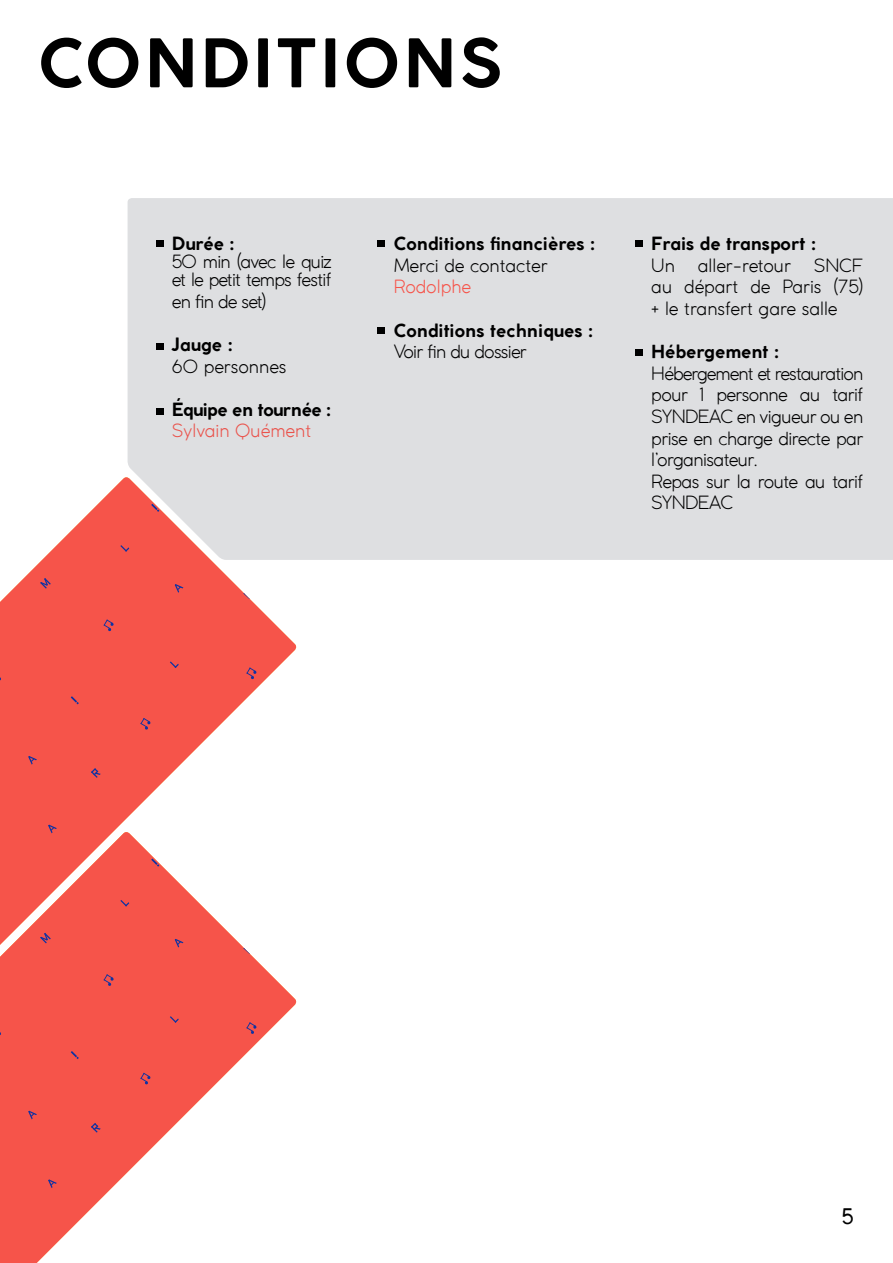
<style>
.page{position:relative;width:893px;height:1263px;background:#fff}
.page>*{position:absolute;margin:0;border:0;box-sizing:border-box;transform-origin:0 0}
.t1{font:700 66px "Coco Gothic";letter-spacing:.05em;color:#000}
.t2{font:21px "Coco Gothic";color:#000}
.t3{font:300 18px/21.6px "Coco Gothic";letter-spacing:-.03em;color:#000}
.t4{font:700 18px "Coco Gothic";color:#000}
.t5{font:300 18px "Coco Gothic";color:#000}
.t6{font:700 18px "Coco Gothic";letter-spacing:-.03em;color:#000}
.t7{font:300 18px "Coco Gothic";color:#ea534c}
.t8{font:300 18px "Coco Gothic";color:#f6544a}
</style>
<div class="page">
<svg style="left:0;top:477px;width:297px;height:353px;fill:#f6544a"></svg>
<svg style="left:28px;top:756px;width:9px;height:9px"></svg>
<svg style="left:48px;top:825px;width:9px;height:5px"></svg>
<svg style="left:91px;top:768px;width:10px;height:10px"></svg>
<svg style="left:71px;top:696px;width:8px;height:8px"></svg>
<svg style="left:193px;top:817px;width:8px;height:8px"></svg>
<svg style="left:40px;top:578px;width:11px;height:11px"></svg>
<svg style="left:243px;top:590px;width:10px;height:9px"></svg>
<svg style="left:175px;top:584px;width:8px;height:9px"></svg>
<svg style="left:215px;top:751px;width:9px;height:10px"></svg>
<svg style="left:120px;top:545px;width:8px;height:7px"></svg>
<svg style="left:170px;top:661px;width:9px;height:7px"></svg>
<svg style="left:44px;top:505px;width:8px;height:8px"></svg>
<svg style="left:104px;top:619px;width:10px;height:12px"></svg>
<svg style="left:246px;top:667px;width:11px;height:12px"></svg>
<svg style="left:140px;top:718px;width:11px;height:12px"></svg>
<svg style="left:279px;top:795px;width:10px;height:12px"></svg>
<svg style="left:0;top:832px;width:297px;height:431px;fill:#f6544a"></svg>
<svg style="left:28px;top:1111px;width:9px;height:8px"></svg>
<svg style="left:69px;top:1250px;width:10px;height:9px"></svg>
<svg style="left:117px;top:1186px;width:10px;height:8px"></svg>
<svg style="left:48px;top:1179px;width:9px;height:9px"></svg>
<svg style="left:91px;top:1123px;width:10px;height:9px"></svg>
<svg style="left:71px;top:1051px;width:8px;height:8px"></svg>
<svg style="left:193px;top:1172px;width:8px;height:8px"></svg>
<svg style="left:245px;top:1226px;width:9px;height:8px"></svg>
<svg style="left:40px;top:933px;width:11px;height:10px"></svg>
<svg style="left:243px;top:945px;width:10px;height:9px"></svg>
<svg style="left:175px;top:939px;width:8px;height:8px"></svg>
<svg style="left:215px;top:1106px;width:9px;height:9px"></svg>
<svg style="left:120px;top:900px;width:9px;height:6px"></svg>
<svg style="left:170px;top:1016px;width:9px;height:7px"></svg>
<svg style="left:44px;top:860px;width:8px;height:8px"></svg>
<svg style="left:104px;top:974px;width:10px;height:12px"></svg>
<svg style="left:151px;top:858px;width:8px;height:9px"></svg>
<svg style="left:246px;top:1022px;width:11px;height:12px"></svg>
<svg style="left:140px;top:1073px;width:11px;height:11px"></svg>
<svg style="left:279px;top:1149px;width:10px;height:12px"></svg>
<div style="left:128px;top:198px;width:765px;height:362px;background:#dedfe1"></div>
<div style="left:377px;top:240px;width:8px;height:6px;background:#000"></div>
<div style="left:377px;top:327px;width:8px;height:7px;background:#000"></div>
<div style="left:156px;top:240px;width:7px;height:7px;background:#000"></div>
<div style="left:156px;top:343px;width:7px;height:6px;background:#000"></div>
<div style="left:156px;top:408px;width:7px;height:6px;background:#000"></div>
<div style="left:635px;top:240px;width:8px;height:7px;background:#000"></div>
<div style="left:635px;top:349px;width:8px;height:7px;background:#000"></div>
<h1 class="t1" style="left:38px;top:36px;width:465px">CONDITIONS</h1>
<p class="t4" style="left:172px;top:230px;width:64px">Durée :</p>
<p class="t3" style="left:172px;top:253px;width:161px;line-height:18px">50 min (avec le quiz et le petit temps festif</p>
<p class="t3" style="left:172px;top:290px;width:96px">en fin de set)</p>
<p class="t4" style="left:172px;top:331px;width:62px">Jauge :</p>
<p class="t5" style="left:172px;top:357px;width:116px">60 personnes</p>
<p class="t6" style="left:172px;top:396px;width:160px">Équipe en tournée :</p>
<p class="t7" style="left:172px;top:422px;width:141px">Sylvain Quément</p>
<p class="t4" style="left:394px;top:230px;width:202px">Conditions financières :</p>
<p class="t5" style="left:394px;top:256px;width:155px">Merci de contacter</p>
<p class="t8" style="left:394px;top:278px;width:79px">Rodolphe</p>
<p class="t4" style="left:394px;top:316px;width:200px">Conditions techniques :</p>
<p class="t3" style="left:394px;top:340px;width:135px">Voir fin du dossier</p>
<p class="t4" style="left:651px;top:230px;width:166px">Frais de transport :</p>
<p class="t3" style="left:651px;top:254px;width:25px">Un</p>
<p class="t5" style="left:698px;top:252px;width:95px">aller-retour</p>
<p class="t3" style="left:651px;top:254px;width:213px;text-align:justify;text-indent:162px">SNCF au départ de Paris (75) + le transfert gare salle</p>
<p class="t4" style="left:651px;top:338px;width:129px">Hébergement :</p>
<p class="t3" style="left:651px;top:363px;width:213px">Hébergement et restauration pour 1 personne au tarif<br>SYNDEAC en vigueur ou en prise en charge directe par l’organisateur.<br>Repas sur la route au tarif<br>SYNDEAC</p>
<p class="t2" style="left:842px;top:1204px;width:14px">5</p>
</div>
